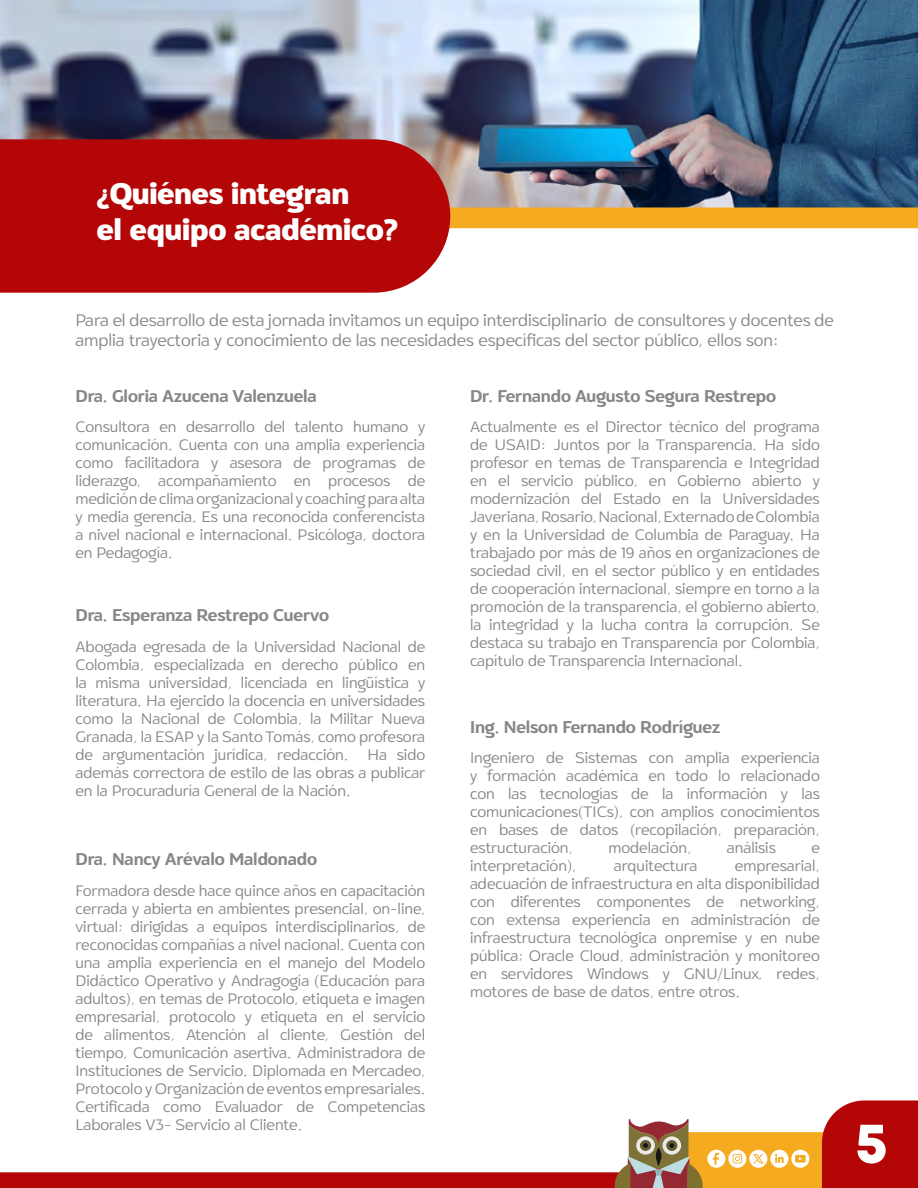
<style>
.page{position:relative;width:918px;height:1188px;background:#fff}
.page>*{position:absolute;margin:0;border:0;box-sizing:border-box;transform-origin:0 0}
.t1{font:800 57px "Mont";color:#fff}
.t2{font:700 28.5px/36px "Oliviar Sans";color:#fff}
.t3{font:200 16.5px/19.8px "Oliviar Sans";color:#878787}
.t4{font:600 16.5px "Oliviar Sans";letter-spacing:-.005em;color:#878787}
.t5{font:200 15px/18px "Oliviar Sans";color:#878787;text-align:justify}
</style>
<div class="page">
<img style="left:0;top:0;width:918px;height:207px">
<div style="left:450px;top:207px;width:468px;height:21px;background:#f5aa1f"></div>
<div style="left:0;top:139px;width:450px;height:154px;background:#b40606"></div>
<svg style="left:0;top:1100px;width:918px;height:88px"></svg>
<h2 class="t2" style="left:97px;top:176px;width:303px">¿Quiénes integran<br>el equipo académico?</h2>
<p class="t3" style="left:75px;top:310px;width:760px">Para el desarrollo de esta jornada invitamos un equipo interdisciplinario de consultores y docentes de amplia trayectoria y conocimiento de las necesidades específicas del sector público, ellos son:</p>
<p class="t4" style="left:75px;top:386px;width:243px">Dra. Gloria Azucena Valenzuela</p>
<p class="t5" style="left:75px;top:418px;width:351px">Consultora en desarrollo del talento humano y comunicación. Cuenta con una amplia experiencia como facilitadora y asesora de programas de liderazgo, acompañamiento en procesos de medición de clima organizacional y coaching para alta y media gerencia. Es una reconocida conferencista a nivel nacional e internacional. Psicóloga, doctora en Pedagogía.</p>
<p class="t4" style="left:75px;top:605px;width:255px">Dra. Esperanza Restrepo Cuervo</p>
<p class="t5" style="left:75px;top:637px;width:351px">Abogada egresada de la Universidad Nacional de Colombia, especializada en derecho público en la misma universidad, licenciada en lingüística y literatura. Ha ejercido la docencia en universidades como la Nacional de Colombia, la Militar Nueva Granada, la ESAP y la Santo Tomás, como profesora de argumentación jurídica, redacción.</p>
<p class="t5" style="left:75px;top:745px;width:351px;text-indent:292px">Ha sido además correctora de estilo de las obras a publicar en la Procuraduría General de la Nación.</p>
<p class="t4" style="left:75px;top:849px;width:243px">Dra. Nancy Arévalo Maldonado</p>
<p class="t5" style="left:75px;top:881px;width:351px">Formadora desde hace quince años en capacitación cerrada y abierta en ambientes presencial, on-line, virtual; dirigidas a equipos interdisciplinarios, de reconocidas compañías a nivel nacional. Cuenta con una amplia experiencia en el manejo del Modelo Didáctico Operativo y Andragogía (Educación para adultos), en temas de Protocolo, etiqueta e imagen empresarial, protocolo y etiqueta en el servicio de alimentos, Atención al cliente, Gestión del tiempo, Comunicación asertiva. Administradora de Instituciones de Servicio. Diplomada en Mercadeo, Protocolo y Organización de eventos empresariales.<br>Certificada como Evaluador de Competencias Laborales V3- Servicio al Cliente.</p>
<p class="t4" style="left:470px;top:386px;width:308px">Dr. Fernando Augusto Segura Restrepo</p>
<p class="t5" style="left:470px;top:418px;width:351px">Actualmente es el Director técnico del programa de USAID: Juntos por la Transparencia. Ha sido profesor en temas de Transparencia e Integridad en el servicio público, en Gobierno abierto y modernización del Estado en la Universidades Javeriana, Rosario, Nacional, Externado de Colombia y en la Universidad de Columbia de Paraguay. Ha trabajado por más de 19 años en organizaciones de sociedad civil, en el sector público y en entidades de cooperación internacional, siempre en torno a la promoción de la transparencia, el gobierno abierto, la integridad y la lucha contra la corrupción. Se destaca su trabajo en Transparencia por Colombia, capítulo de Transparencia Internacional.</p>
<p class="t4" style="left:470px;top:717px;width:252px">Ing. Nelson Fernando Rodríguez</p>
<p class="t5" style="left:470px;top:749px;width:351px">Ingeniero de Sistemas con amplia experiencia y formación académica en todo lo relacionado con las tecnologías de la información y las comunicaciones(TICs), con amplios conocimientos en bases de datos (recopilación, preparación, estructuración,</p>
<p class="t5" style="left:608px;top:839px;width:84px">modelación,</p>
<p class="t5" style="left:727px;top:839px;width:50px">análisis</p>
<p class="t5" style="left:811px;top:839px;width:10px">e</p>
<p class="t5" style="left:470px;top:857px;width:108px">interpretación),</p>
<p class="t5" style="left:614px;top:857px;width:85px">arquitectura</p>
<p class="t5" style="left:470px;top:857px;width:351px;text-indent:265px">empresarial, adecuación de infraestructura en alta disponibilidad con diferentes componentes de networking, con extensa experiencia en administración de infraestructura tecnológica onpremise y en nube pública; Oracle Cloud, administración y monitoreo en servidores Windows y GNU/Linux, redes, motores de base de datos, entre otros.</p>
<h1 class="t1" style="left:855px;top:1106px;width:34px">5</h1>
</div>
